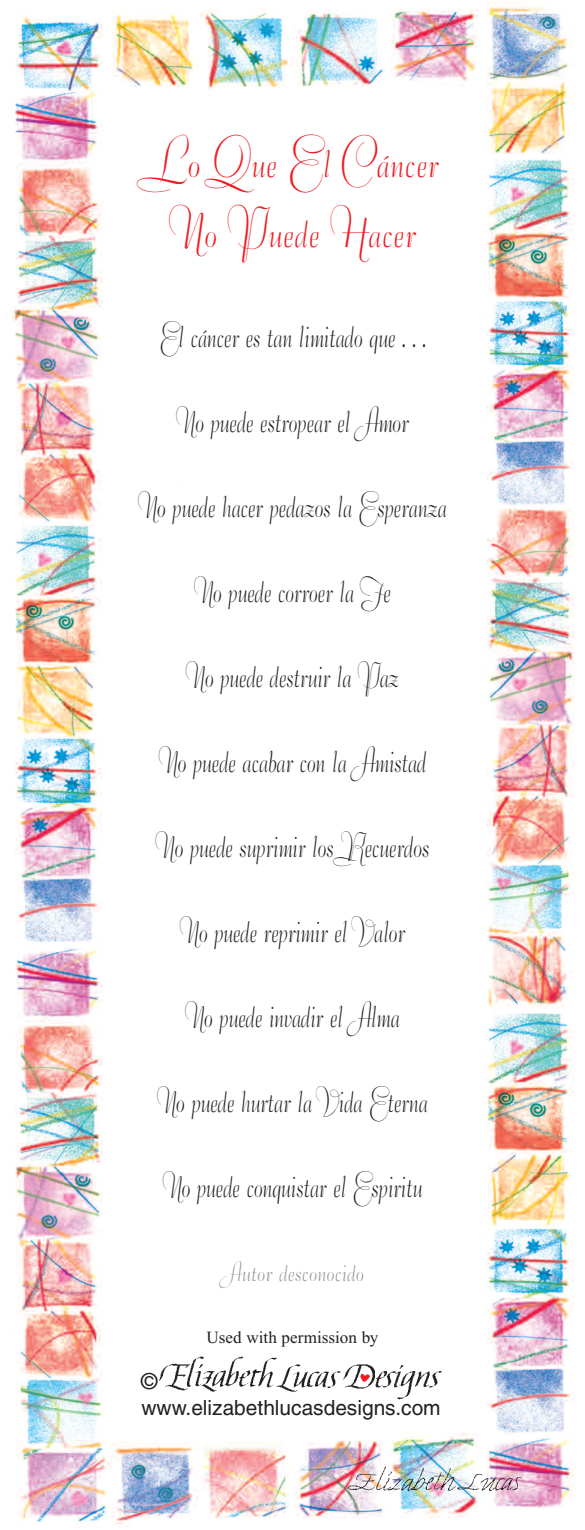
<style>
.page{position:relative;width:585px;height:1530px;background:#fff}
.page>*{position:absolute;margin:0;border:0;box-sizing:border-box;transform-origin:0 0}
.t1{font:38.5px/70px "Bernhard Tango Swash";letter-spacing:.035em;color:#ee1d23;text-align:center;scale:.9 1}
.t2{font:30.25px "Bernhard Tango Swash";letter-spacing:.005em;color:#231f20;scale:.81 1}
.t3{font:23.5px "Bernhard Tango Swash";letter-spacing:.025em;color:#939598;scale:.95 1}
.t4{font:22px "Helvetica";color:#231f20}
.t5{font:21px "Helvetica";color:#231f20}
.t6{font:17px "Times New Roman";color:#231f20}
.s1{font-size:49.5px}
</style>
<div class="page">
<img style="left:13px;top:0;width:561px;height:1527px">
<img style="left:339px;top:1459px;width:191px;height:42px">
<img style="left:151px;top:1350px;width:299px;height:56px">
<img style="left:151px;top:1351px;width:298px;height:56px">
<p class="t1" style="left:147px;top:129px;width:324px"><span class="s1">L</span>o <span class="s1">Q</span>ue <span class="s1">E</span>l <span class="s1">C</span>áncer<br><span class="s1">N</span>o <span class="s1">P</span>uede <span class="s1">H</span>acer</p>
<p class="t2" style="left:159px;top:319px;width:330px">El cáncer es tan limitado que . . .</p>
<p class="t2" style="left:177px;top:404px;width:287px">No puede estropear el Amor</p>
<p class="t2" style="left:139px;top:489px;width:381px">No puede hacer pedazos la Esperanza</p>
<p class="t2" style="left:195px;top:574px;width:243px">No puede corroer la Fe</p>
<p class="t2" style="left:187px;top:659px;width:263px">No puede destruir la Paz</p>
<p class="t2" style="left:159px;top:744px;width:330px">No puede acabar con la Amistad</p>
<p class="t2" style="left:156px;top:829px;width:338px">No puede suprimir los Recuerdos</p>
<p class="t2" style="left:181px;top:914px;width:278px">No puede reprimir el Valor</p>
<p class="t2" style="left:186px;top:999px;width:265px">No puede invadir el Alma</p>
<p class="t2" style="left:158px;top:1084px;width:334px">No puede hurtar la Vida Eterna</p>
<p class="t2" style="left:163px;top:1169px;width:320px">No puede conquistar el Espiritu</p>
<p class="t3" style="left:222px;top:1259px;width:151px">Autor desconocido</p>
<p class="t6" style="left:207px;top:1331px;width:173px">Used with permission by</p>
<p class="t4" style="left:141px;top:1373px;width:18px">©</p>
<p class="t5" style="left:142px;top:1400px;width:301px">www.elizabethlucasdesigns.com</p>
</div>
